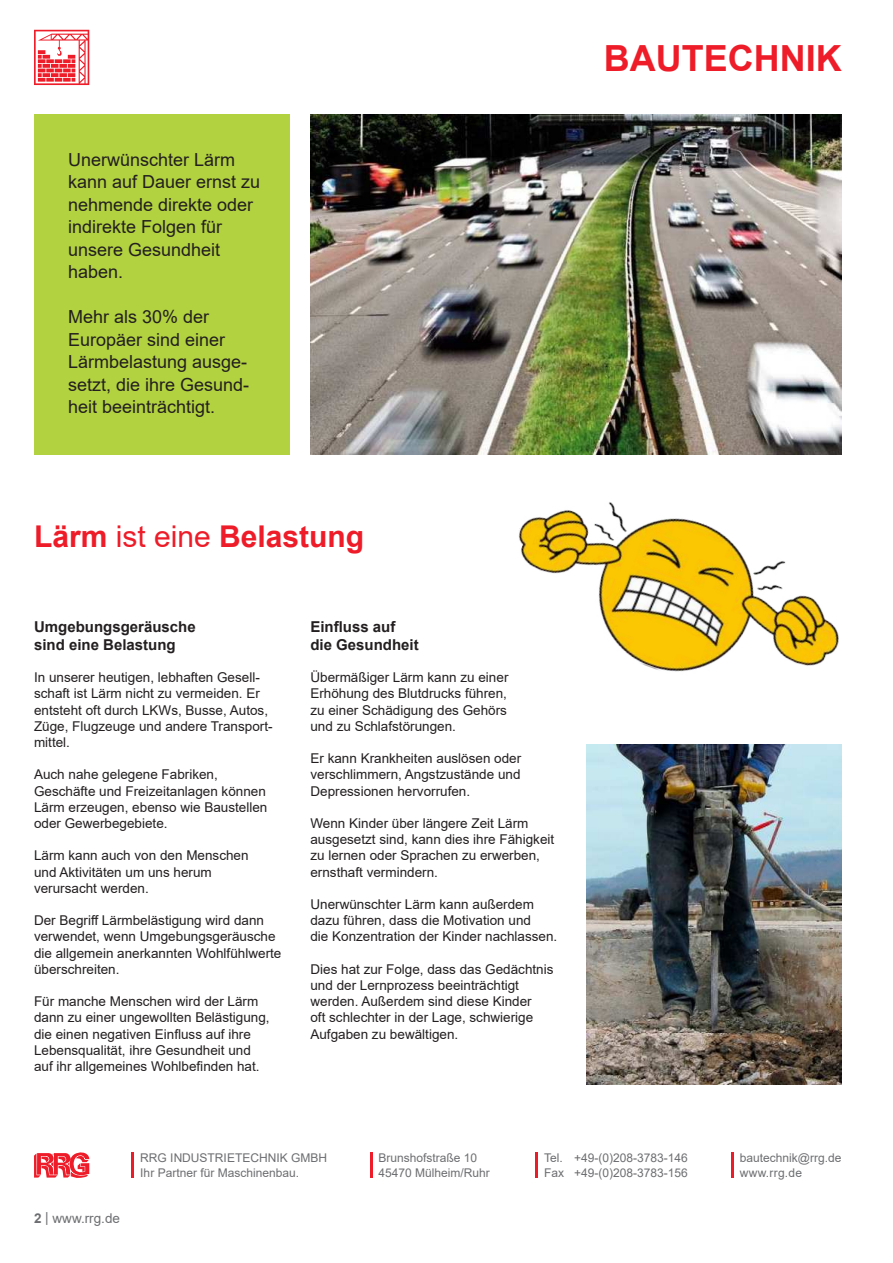
<style>
.page{position:relative;width:893px;height:1263px;background:#fff}
.page>*{position:absolute;margin:0;border:0;box-sizing:border-box;transform-origin:0 0}
.t1{font:700 36px "Arial";color:#ee1c28}
.t2{font:700 30px "Arial";color:#ee1c28}
.t3{font:18px/22.5px "Arial";color:#231f20}
.t4{font:700 15px/18px "Arial";color:#231f20}
.t5{font:13.5px/16.2px "Arial";color:#231f20}
.t6{font:13.5px "Arial";color:#6d6e71}
.t7{font:12px/14.4px "Arial";color:#6d6e71}
.s1{font-weight:400}
.s2{font-weight:700}
</style>
<div class="page">
<svg style="left:34px;top:30px;width:55px;height:55px"></svg>
<div style="left:34px;top:115px;width:255px;height:340px;background:#b2d23f"></div>
<hr style="left:132px;top:1152px;width:2px;height:26px;background:#ee1c28">
<hr style="left:370px;top:1152px;width:2px;height:26px;background:#ee1c28">
<hr style="left:536px;top:1152px;width:2px;height:26px;background:#ee1c28">
<hr style="left:731px;top:1152px;width:2px;height:26px;background:#ee1c28">
<svg style="left:34px;top:1152px;width:55px;height:26px"></svg>
<img style="left:310px;top:115px;width:532px;height:340px">
<img style="left:519px;top:502px;width:320px;height:170px">
<img style="left:587px;top:744px;width:255px;height:340px">
<h3 class="t3" style="left:68px;top:150px;width:194px">Unerwünschter Lärm kann auf Dauer ernst zu nehmende direkte oder indirekte Folgen für unsere Gesundheit haben.</h3>
<h3 class="t3" style="left:68px;top:307px;width:183px">Mehr als 30% der<br>Europäer sind einer<br>Lärmbelastung ausge&shy;setzt, die ihre Gesund&shy;heit beeinträchtigt.</h3>
<h2 class="t2" style="left:34px;top:525px;width:332px">Lärm <span class="s1">ist eine</span> Belastung</h2>
<p class="t4" style="left:34px;top:619px;width:163px">Umgebungsgeräusche sind eine Belastung</p>
<p class="t5" style="left:34px;top:671px;width:240px">In unserer heutigen, lebhaften Gesell&shy;schaft ist Lärm nicht zu vermeiden. Er entsteht oft durch LKWs, Busse, Autos,<br>Züge, Flugzeuge und andere Transport&shy;mittel.</p>
<p class="t5" style="left:34px;top:768px;width:235px">Auch nahe gelegene Fabriken,<br>Geschäfte und Freizeitanlagen können<br>Lärm erzeugen, ebenso wie Baustellen oder Gewerbegebiete.</p>
<p class="t5" style="left:34px;top:849px;width:216px">Lärm kann auch von den Menschen und Aktivitäten um uns herum verursacht werden.</p>
<p class="t5" style="left:34px;top:912px;width:249px">Der Begri昀昀 Lärmbelästigung wird dann verwendet, wenn Umgebungsgeräusche die allgemein anerkannten Wohlfühlwerte überschreiten.</p>
<p class="t5" style="left:34px;top:995px;width:237px">Für manche Menschen wird der Lärm dann zu einer ungewollten Belästigung, die einen negativen Ein昀氀uss auf ihre Lebensqualität, ihre Gesundheit und auf ihr allgemeines Wohlbe昀椀nden hat.</p>
<p class="t4" style="left:310px;top:618px;width:110px">Ein昀氀uss auf die Gesundheit</p>
<p class="t5" style="left:310px;top:671px;width:200px;text-align:justify">Übermäßiger Lärm kann zu einer Erhöhung des Blutdrucks führen, zu einer Schädigung des Gehörs und zu Schlafstörungen.</p>
<p class="t5" style="left:310px;top:752px;width:212px;text-align:justify">Er kann Krankheiten auslösen oder verschlimmern, Angstzustände und Depressionen hervorrufen.</p>
<p class="t5" style="left:310px;top:816px;width:245px">Wenn Kinder über längere Zeit Lärm ausgesetzt sind, kann dies ihre Fähigkeit zu lernen oder Sprachen zu erwerben, ernsthaft vermindern.</p>
<p class="t5" style="left:310px;top:897px;width:248px">Unerwünschter Lärm kann außerdem dazu führen, dass die Motivation und<br>die Konzentration der Kinder nachlassen.</p>
<p class="t5" style="left:310px;top:962px;width:245px">Dies hat zur Folge, dass das Gedächtnis und der Lernprozess beeinträchtigt werden. Außerdem sind diese Kinder<br>oft schlechter in der Lage, schwierige Aufgaben zu bewältigen.</p>
<h1 class="t1" style="left:604px;top:44px;width:239px">BAUTECHNIK</h1>
<p class="t6" style="left:34px;top:1213px;width:88px"><span class="s2">2</span> | www.rrg.de</p>
<p class="t7" style="left:140px;top:1152px;width:188px">RRG INDUSTRIETECHNIK GMBH<br>Ihr Partner für Maschinenbau.</p>
<p class="t7" style="left:378px;top:1152px;width:113px">Brunshofstraße 10<br>45470 Mülheim/Ruhr</p>
<p class="t7" style="left:544px;top:1152px;width:145px">Tel. +49-(0)208-3783-146<br>Fax +49-(0)208-3783-156</p>
<p class="t7" style="left:740px;top:1152px;width:103px">bautechnik@rrg.de www.rrg.de</p>
</div>
